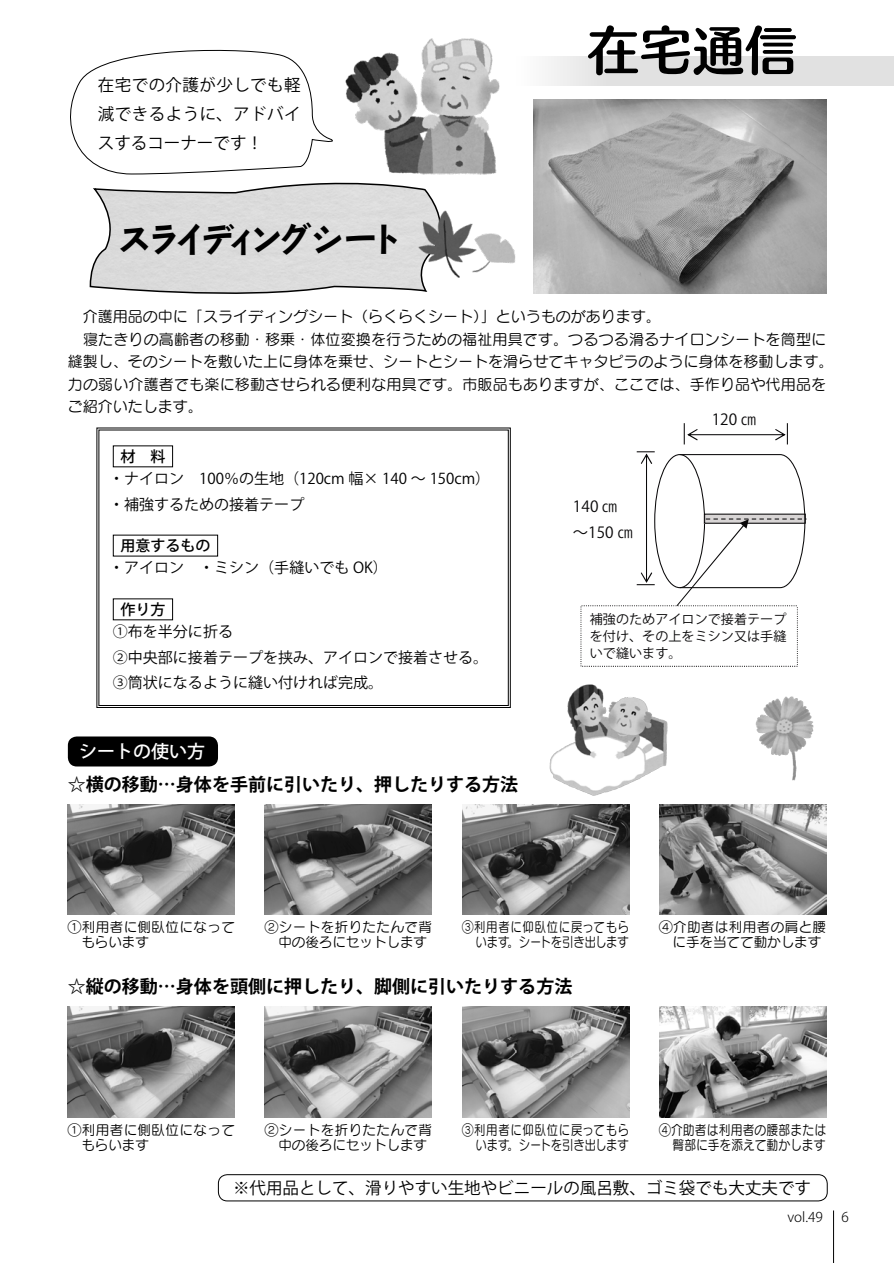
<style>
.page{position:relative;width:894px;height:1263px;background:#fff}
.page>*{position:absolute;margin:0;border:0;box-sizing:border-box;transform-origin:0 0}
.t1{font:52.5px "Humming Std B";color:#000}
.t2{font:34.5px "Rodin Bokutoh Pro B";letter-spacing:-.22em;color:#000}
.t3{font:700 18px "Koz Go Pro";color:#000}
.t4{font:500 18px "Koz Go Pro";color:#fff}
.t5{font:16.5px/28.8px "Koz Go Pro";color:#000;text-align:justify}
.t6{font:15.3px/26.2px "Koz Go Pro";letter-spacing:.005em;color:#090809}
.t7{font:15px/22.5px "Seurat Pro M";letter-spacing:.01em;color:#000}
.t8{font:15px/25.5px "Koz Go Pro";color:#000}
.t9{font:500 15px "Koz Go Pro";color:#000}
.t10{font:13.5px/15px "Seurat Pro M";letter-spacing:.035em;color:#000}
.t11{font:13.5px/15px "Seurat Pro M";letter-spacing:.015em;color:#000;text-align:right;scale:.84 1}
.t12{font:13.5px/15px "Seurat Pro M";letter-spacing:.015em;color:#000;text-align:right;scale:.87 1}
.t13{font:300 13.5px "Koz Go Pro";color:#000}
.t14{font:13.05px/17.4px "Koz Go Pro";color:#090809;text-align:justify}
</style>
<div class="page">
<hr style="left:832px;top:1210px;width:1px;height:53px;background:#000">
<div style="left:516px;top:56px;width:377px;height:30px;background:#e1e1e1"></div>
<svg style="left:683px;top:423px;width:104px;height:21px"></svg>
<svg style="left:580px;top:451px;width:226px;height:216px"></svg>
<img style="left:533px;top:99px;width:292px;height:195px">
<svg style="left:89px;top:174px;width:347px;height:120px"></svg>
<img style="left:341px;top:38px;width:159px;height:139px">
<svg style="left:70px;top:49px;width:263px;height:125px"></svg>
<svg style="left:96px;top:427px;width:415px;height:281px"></svg>
<div style="left:98px;top:430px;width:410px;height:276px;border:1px solid #000"></div>
<div style="left:68px;top:736px;width:150px;height:30px;background:#000;border-radius:9px"></div>
<div style="left:218px;top:1174px;width:609px;height:27px;border:1px solid #000;border-radius:9px"></div>
<img style="left:659px;top:804px;width:166px;height:111px">
<img style="left:659px;top:1006px;width:166px;height:111px">
<img style="left:462px;top:804px;width:166px;height:111px">
<img style="left:462px;top:1006px;width:166px;height:111px">
<img style="left:265px;top:804px;width:167px;height:111px">
<img style="left:265px;top:1006px;width:167px;height:111px">
<img style="left:68px;top:804px;width:167px;height:111px">
<img style="left:68px;top:1006px;width:167px;height:111px">
<img style="left:549px;top:684px;width:118px;height:112px">
<img style="left:755px;top:696px;width:59px;height:85px">
<img style="left:415px;top:205px;width:101px;height:78px">
<p class="t5" style="left:98px;top:71px;width:204px">在宅での介護が少しでも軽減できるように、アドバイスするコーナーです!</p>
<h2 class="t2" style="left:117px;top:216px;width:289px">スライディングシート</h2>
<h1 class="t1" style="left:516px;top:11px;width:282px">　在宅通信</h1>
<p class="t7" style="left:68px;top:305px;width:767px">　介護用品の中に「スライディングシート（らくらくシート）」というものがあります。<br>　寝たきりの高齢者の移動・移乗・体位変換を行うための福祉用具です。つるつる滑るナイロンシートを筒型に縫製し、そのシートを敷いた上に身体を乗せ、シートとシートを滑らせてキャタピラのように身体を移動します。力の弱い介護者でも楽に移動させられる便利な用具です。市販品もありますが、ここでは、手作り品や代用品をご紹介いたします。</p>
<p class="t9" style="left:120px;top:447px;width:46px">材　料</p>
<p class="t8" style="left:109px;top:466px;width:382px">・ナイロン　100％の生地（120cm 幅× 140 ～ 150cm(・補強するための接着テープ</p>
<p class="t9" style="left:120px;top:536px;width:91px">用意するもの</p>
<p class="t8" style="left:109px;top:556px;width:280px">・アイロン　・ミシン（手縫いでも OK(</p>
<p class="t9" style="left:120px;top:600px;width:46px">作り方</p>
<p class="t8" style="left:113px;top:619px;width:377px">①布を半分に折る<br>②中央部に接着テープを挟み、アイロンで接着させる。<br>③筒状になるように縫い付ければ完成。</p>
<p class="t6" style="left:711px;top:406px;width:46px">120 ㎝</p>
<p class="t6" style="left:572px;top:493px;width:62px">140 ㎝～150 ㎝</p>
<p class="t14" style="left:589px;top:610px;width:198px">補強のためアイロンで接着テープを付け、その上をミシン又は手縫いで縫います。</p>
<p class="t4" style="left:79px;top:740px;width:127px">シートの使い方</p>
<p class="t3" style="left:68px;top:773px;width:452px">☆横の移動…身体を手前に引いたり、押したりする方法</p>
<p class="t10" style="left:81px;top:919px;width:155px;text-indent:-14px">①利用者に側臥位になってもらいます</p>
<p class="t10" style="left:278px;top:919px;width:155px;text-indent:-14px">②シートを折りたたんで背中の後ろにセットします</p>
<p class="t11" style="left:462px;top:919px;width:200px">③利用者に仰臥位に戻ってもら。シートを引き出します</p>
<p class="t11" style="left:475px;top:934px;width:42px">います</p>
<p class="t3" style="left:68px;top:975px;width:506px">☆縦の移動…身体を頭側に押したり、脚側に引いたりする方法</p>
<p class="t10" style="left:672px;top:919px;width:155px;text-indent:-14px">④介助者は利用者の肩と腰に手を当てて動かします</p>
<p class="t10" style="left:81px;top:1122px;width:155px;text-indent:-14px">①利用者に側臥位になってもらいます</p>
<p class="t10" style="left:278px;top:1122px;width:155px;text-indent:-14px">②シートを折りたたんで背中の後ろにセットします</p>
<p class="t11" style="left:462px;top:1122px;width:200px">③利用者に仰臥位に戻ってもら。シートを引き出します</p>
<p class="t11" style="left:475px;top:1137px;width:42px">います</p>
<p class="t12" style="left:658px;top:1122px;width:193px">④介助者は利用者の腰部または臀部に手を添えて動かします</p>
<p class="t5" style="left:233px;top:1174px;width:579px">※代用品として、滑りやすい生地やビニールの風呂敷、ゴミ袋でも大丈夫です</p>
<p class="t13" style="left:787px;top:1209px;width:37px">vol.49</p>
<p class="t13" style="left:841px;top:1209px;width:9px">6</p>
</div>
